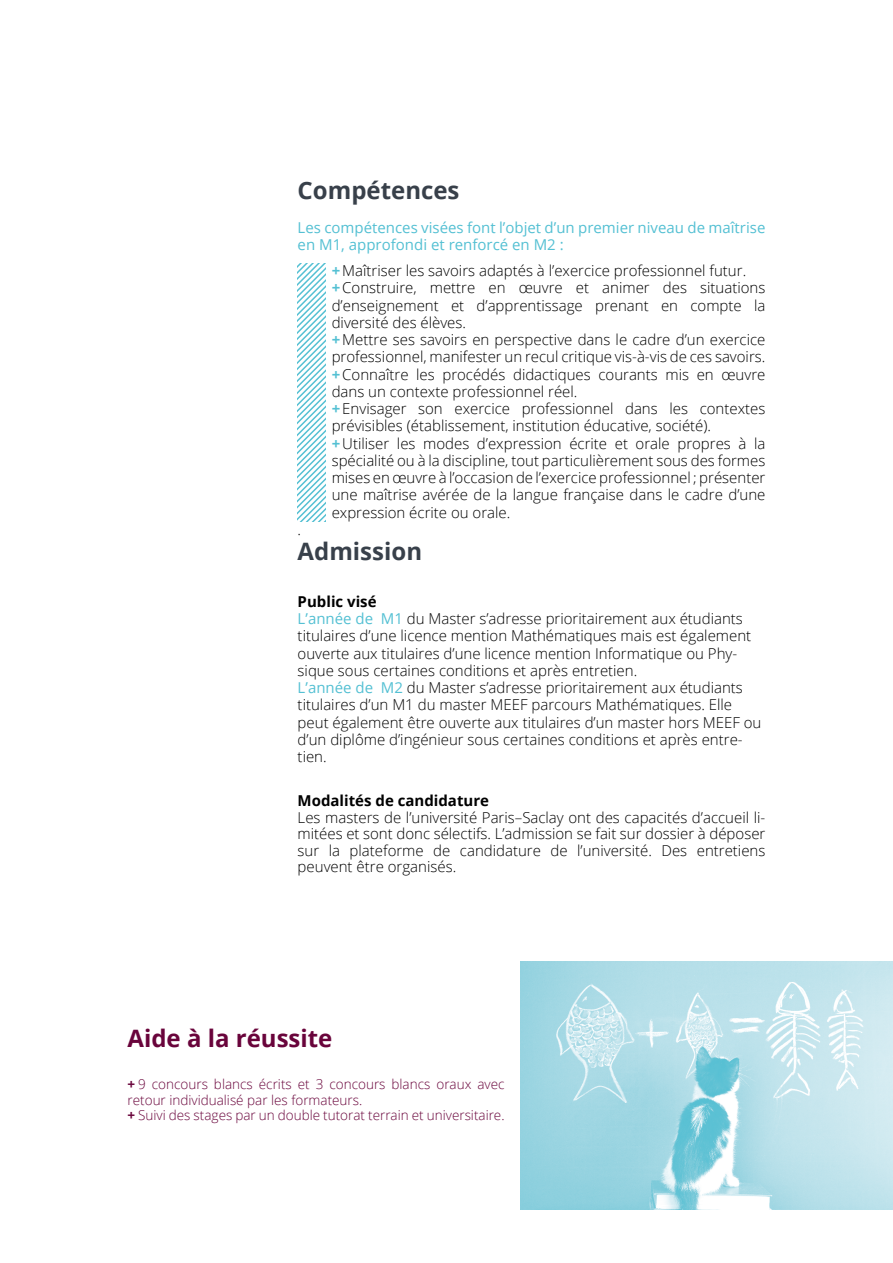
<style>
.page{position:relative;width:893px;height:1263px;background:#fff}
.page>*{position:absolute;margin:0;border:0;box-sizing:border-box;transform-origin:0 0}
.t1{font:700 24px "Open Sans";color:#38404a}
.t2{font:700 24px "Open Sans";color:#69043b}
.t3{font:300 15px/17.2px "Open Sans";color:#000}
.t4{font:15px/17.2px "Open Sans";color:#54c0d3}
.t5{font:700 15px "Open Sans";color:#000}
.t6{font:300 13.5px/15.8px "Open Sans";color:#69043b}
.s1{font-weight:700;color:#54c0d3}
.s2{font-weight:700}
.s3{font-weight:400;color:#54c0d3}
</style>
<div class="page">
<img style="left:521px;top:961px;width:372px;height:248px">
<svg style="left:298px;top:263px;width:27px;height:258px"></svg>
<h1 class="t1" style="left:298px;top:174px;width:163px">Compétences</h1>
<p class="t4" style="left:298px;top:219px;width:469px">Les compétences visées font l’objet d’un premier niveau de maîtrise en M1, approfondi et renforcé en M2 :</p>
<p class="t3" style="left:332px;top:262px;width:435px"><span class="s1">+</span>Maîtriser les savoirs adaptés à l’exercice professionnel futur. <span class="s1">+</span>Construire, mettre en œuvre et animer des situations d’enseignement et d’apprentissage prenant en compte la diversité des élèves.<br><span class="s1">+</span>Mettre ses savoirs en perspective dans le cadre d’un exercice professionnel, manifester un recul critique vis-à-vis de ces savoirs. <span class="s1">+</span>Connaître les procédés didactiques courants mis en œuvre dans un contexte professionnel réel.<br><span class="s1">+</span>Envisager son exercice professionnel dans les contextes prévisibles (établissement, institution éducative, société). <span class="s1">+</span>Utiliser les modes d’expression écrite et orale propres à la spécialité ou à la discipline, tout particulièrement sous des formes mises en œuvre à l’occasion de l’exercice professionnel ; présenter une maîtrise avérée de la langue française dans le cadre d’une expression écrite ou orale.</p>
<p class="t3" style="left:298px;top:520px;width:5px">.</p>
<h1 class="t1" style="left:298px;top:535px;width:126px">Admission</h1>
<p class="t3" style="left:298px;top:592px;width:465px"><span class="s2">Public visé<br></span><span class="s3">L’année de M1</span> du Master s’adresse prioritairement aux étudiants titulaires d’une licence mention Mathématiques mais est également ouverte aux titulaires d’une licence mention Informatique ou Phy&shy;sique sous certaines conditions et après entretien.<br><span class="s3">L’année de M2</span> du Master s’adresse prioritairement aux étudiants titulaires d’un M1 du master MEEF parcours Mathématiques. Elle peut également être ouverte aux titulaires d’un master hors MEEF ou d’un diplôme d’ingénieur sous certaines conditions et après entre&shy;tien.</p>
<p class="t5" style="left:298px;top:790px;width:193px">Modalités de candidature</p>
<p class="t3" style="left:298px;top:809px;width:469px;line-height:16.5px;text-align:justify">Les masters de l’université Paris–Saclay ont des capacités d’accueil li&shy;mitées et sont donc sélectifs. L’admission se fait sur dossier à déposer sur la plateforme de candidature de l’université. Des entretiens peuvent être organisés.</p>
<h1 class="t2" style="left:128px;top:1021px;width:206px">Aide à la réussite</h1>
<p class="t6" style="left:128px;top:1076px;width:379px"><span class="s2">+</span> 9 concours blancs écrits et 3 concours blancs oraux avec retour individualisé par les formateurs.<br><span class="s2">+</span> Suivi des stages par un double tutorat terrain et universitaire.</p>
</div>
